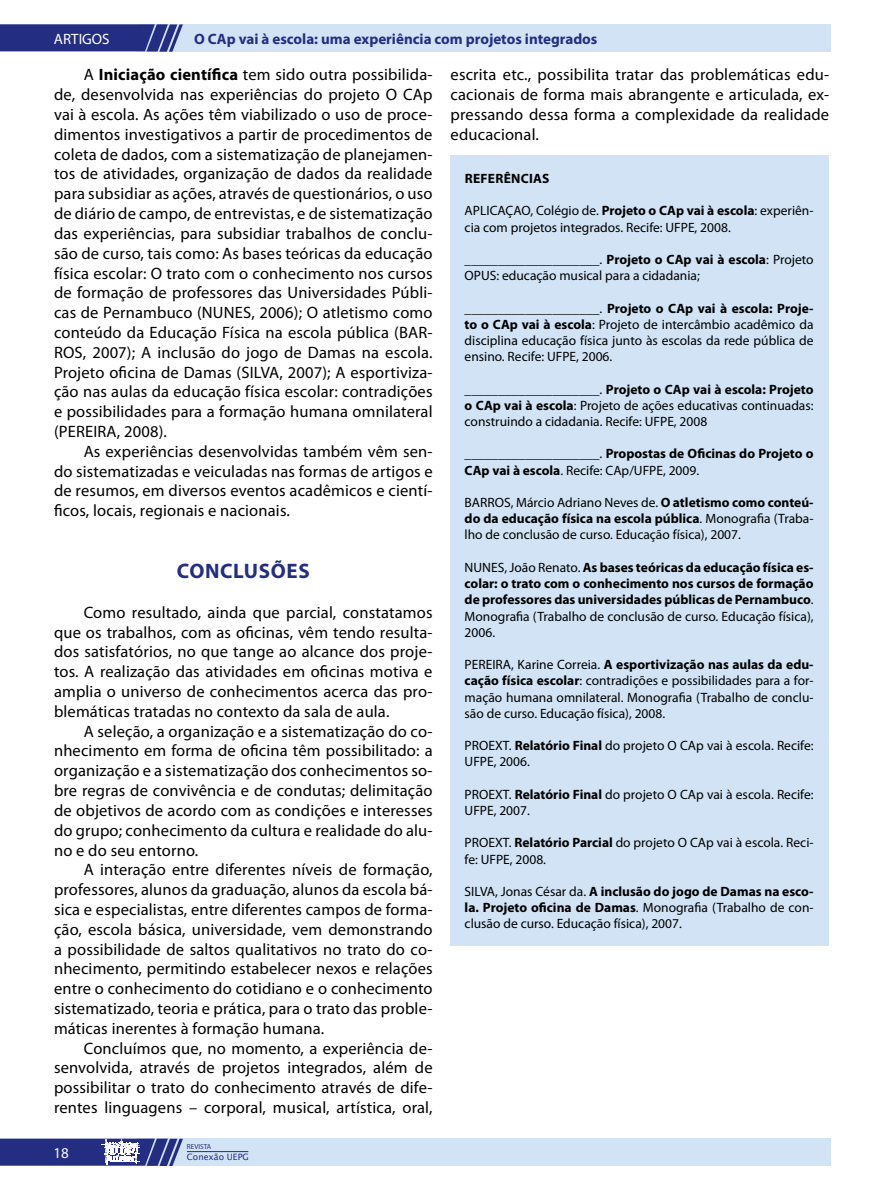
<style>
.page{position:relative;width:893px;height:1191px;background:#fff}
.page>*{position:absolute;margin:0;border:0;box-sizing:border-box;transform-origin:0 0}
.t1{font:700 21px "Myriad Pro";letter-spacing:.03em;color:#232e83}
.t2{font:16.5px/19.8px "Myriad Pro";letter-spacing:.01em;color:#000;text-align:justify}
.t3{font:700 15px "Myriad Pro";color:#232e83}
.t4{font:15px "Myriad Pro";color:#fff}
.t5{font:13.5px/16.2px "Myriad Pro";color:#000}
.t6{font:700 13.5px/16.2px "Myriad Pro";color:#000;text-align:justify}
.t7{font:8.7px "Lucida Sans Unicode";color:#232e83}
.t8{font:7.2px "Myriad Pro";color:#232e83}
.s1{font-weight:700}
.s2{font-weight:400}
</style>
<div class="page">
<div style="left:137px;top:24px;width:694px;height:28px;background:#d1e3f5"></div>
<svg style="left:0;top:24px;width:183px;height:28px;background:#333e8d"></svg>
<div style="left:137px;top:1138px;width:694px;height:27px;background:#d1e3f5"></div>
<svg style="left:0;top:1138px;width:183px;height:28px;background:#4b559a"></svg>
<hr style="left:187px;top:1151px;width:61px;height:1px;background:#232e83">
<div style="left:451px;top:155px;width:378px;height:791px;background:#d1e3f5"></div>
<p class="t4" style="left:54px;top:29px;width:57px">ARTIGOS</p>
<p class="t3" style="left:194px;top:29px;width:405px">O CAp vai à escola: uma experiência com projetos integrados</p>
<p class="t2" style="left:54px;top:65px;width:380px;text-indent:30px">A <span class="s1">Iniciação científica</span> tem sido outra possibilida&shy;de, desenvolvida nas experiências do projeto O CAp vai à escola. As ações têm viabilizado o uso de proce&shy;dimentos investigativos a partir de procedimentos de coleta de dados, com a sistematização de planejamen&shy;tos de atividades, organização de dados da realidade para subsidiar as ações, através de questionários, o uso de diário de campo, de entrevistas, e de sistematização das experiências, para subsidiar trabalhos de conclu&shy;são de curso, tais como: As bases teóricas da educação física escolar: O trato com o conhecimento nos cursos de formação de professores das Universidades Públi&shy;cas de Pernambuco (NUNES, 2006); O atletismo como conteúdo da Educação Física na escola pública (BAR-ROS, 2007); A inclusão do jogo de Damas na escola.<br>Projeto oficina de Damas (SILVA, 2007); A esportiviza&shy;ção nas aulas da educação física escolar: contradições e possibilidades para a formação humana omnilateral (PEREIRA, 2008).</p>
<p class="t2" style="left:54px;top:441px;width:380px;text-indent:30px">As experiências desenvolvidas também vêm sen&shy;do sistematizadas e veiculadas nas formas de artigos e de resumos, em diversos eventos acadêmicos e cientí&shy;ficos, locais, regionais e nacionais.</p>
<p class="t1" style="left:177px;top:557px;width:122px">Conclusões</p>
<p class="t2" style="left:54px;top:602px;width:380px;text-indent:30px">Como resultado, ainda que parcial, constatamos que os trabalhos, com as oficinas, vêm tendo resulta&shy;dos satisfatórios, no que tange ao alcance dos proje&shy;tos. A realização das atividades em oficinas motiva e amplia o universo de conhecimentos acerca das pro&shy;blemáticas tratadas no contexto da sala de aula.</p>
<p class="t2" style="left:54px;top:721px;width:380px;text-indent:30px">A seleção, a organização e a sistematização do co&shy;nhecimento em forma de oficina têm possibilitado: a organização e a sistematização dos conhecimentos so&shy;bre regras de convivência e de condutas; delimitação de objetivos de acordo com as condições e interesses do grupo; conhecimento da cultura e realidade do alu&shy;no e do seu entorno.</p>
<p class="t2" style="left:54px;top:859px;width:380px;text-indent:30px">A interação entre diferentes níveis de formação, professores, alunos da graduação, alunos da escola bá&shy;sica e especialistas, entre diferentes campos de forma&shy;ção, escola básica, universidade, vem demonstrando a possibilidade de saltos qualitativos no trato do co&shy;nhecimento, permitindo estabelecer nexos e relações entre o conhecimento do cotidiano e o conhecimento sistematizado, teoria e prática, para o trato das proble&shy;máticas inerentes à formação humana.</p>
<p class="t2" style="left:54px;top:1038px;width:380px;text-indent:30px">Concluímos que, no momento, a experiência de&shy;senvolvida, através de projetos integrados, além de possibilitar o trato do conhecimento através de dife&shy;rentes linguagens – corporal, musical, artística, oral,</p>
<p class="t4" style="left:54px;top:1143px;width:17px">18</p>
<p class="t8" style="left:187px;top:1142px;width:26px">REVISTA</p>
<p class="t7" style="left:187px;top:1150px;width:63px">Conexão UEPG</p>
<p class="t2" style="left:451px;top:65px;width:380px">escrita etc., possibilita tratar das problemáticas edu&shy;cacionais de forma mais abrangente e articulada, ex&shy;pressando dessa forma a complexidade da realidade educacional.</p>
<p class="t6" style="left:465px;top:170px;width:9px">Refe</p>
<p class="t6" style="left:495px;top:170px;width:34px">rências</p>
<p class="t5" style="left:465px;top:202px;width:350px">APLICAÇAO, Colégio de. <span class="s1">Projeto o CAp vai à escola</span>: experiên&shy;cia com projetos integrados. Recife: UFPE, 2008.</p>
<p class="t5" style="left:465px;top:251px;width:350px">____________________. <span class="s1">Projeto o CAp vai à escola</span>: Projeto<br>OPUS: educação musical para a cidadania;</p>
<p class="t5" style="left:465px;top:300px;width:350px;text-align:justify">____________________. <span class="s1">Projeto o CAp vai à escola: Proje&shy;to o CAp vai à escola</span>: Projeto de intercâmbio acadêmico da disciplina educação física junto às escolas da rede pública de ensino. Recife: UFPE, 2006.</p>
<p class="t5" style="left:465px;top:381px;width:350px;text-align:justify">____________________. <span class="s1">Projeto o CAp vai à escola: Projeto o CAp vai à escola</span>: Projeto de ações educativas continuadas: construindo a cidadania. Recife: UFPE, 2008</p>
<p class="t5" style="left:465px;top:445px;width:350px">____________________. <span class="s1">Propostas de Oficinas do Projeto o<br>CAp vai à escola</span>. Recife: CAp/UFPE, 2009.</p>
<p class="t5" style="left:465px;top:494px;width:350px;text-align:justify">BARROS, Márcio Adriano Neves de. <span class="s1">O atletismo como conteú&shy;do da educação física na escola pública</span>. Monografia (Traba&shy;lho de conclusão de curso. Educação física), 2007.</p>
<p class="t6" style="left:465px;top:559px;width:350px"><span class="s2">NUNES, João Renato.</span> As bases teóricas da educação física es&shy;colar: o trato com o conhecimento nos cursos de formação de professores das universidades públicas de Pernambuco<span class="s2">.<br>Monografia (Trabalho de conclusão de curso. Educação física), 2006.</span></p>
<p class="t5" style="left:465px;top:656px;width:350px;text-align:justify">PEREIRA, Karine Correia. <span class="s1">A esportivização nas aulas da edu&shy;cação física escolar</span>: contradições e possibilidades para a for&shy;mação humana omnilateral. Monografia (Trabalho de conclu&shy;são de curso. Educação física), 2008.</p>
<p class="t5" style="left:465px;top:737px;width:350px">PROEXT. <span class="s1">Relatório Final</span> do projeto O CAp vai à escola. Recife:<br>UFPE, 2006.</p>
<p class="t5" style="left:465px;top:786px;width:350px">PROEXT. <span class="s1">Relatório Final</span> do projeto O CAp vai à escola. Recife:<br>UFPE, 2007.</p>
<p class="t5" style="left:465px;top:834px;width:350px">PROEXT. <span class="s1">Relatório Parcial</span> do projeto O CAp vai à escola. Reci&shy;fe: UFPE, 2008.</p>
<p class="t5" style="left:465px;top:883px;width:350px;text-align:justify">SILVA, Jonas César da. <span class="s1">A inclusão do jogo de Damas na esco&shy;la. Projeto oficina de Damas</span>. Monografia (Trabalho de con&shy;clusão de curso. Educação física), 2007.</p>
</div>
